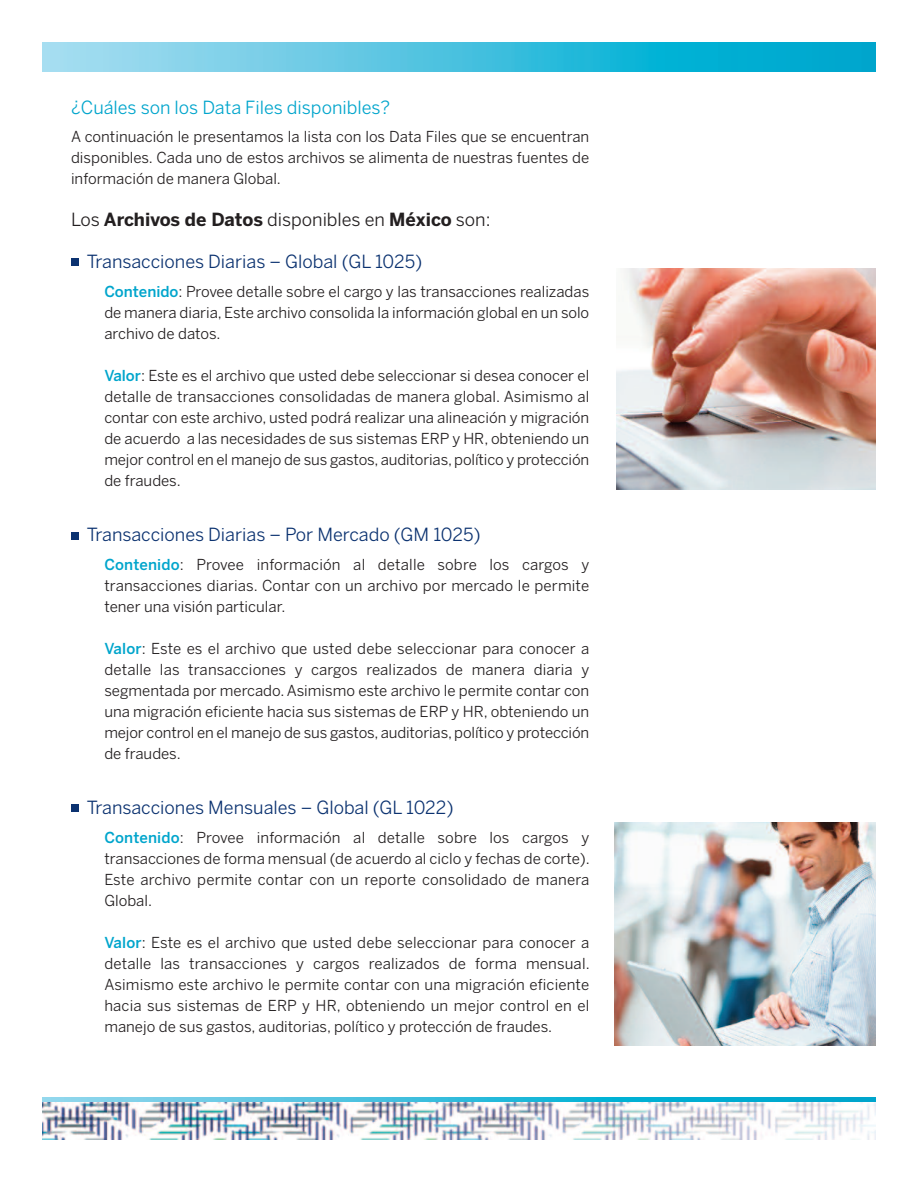
<style>
.page{position:relative;width:918px;height:1191px;background:#fff}
.page>*{position:absolute;margin:0;border:0;box-sizing:border-box;transform-origin:0 0}
.t1{font:18px "Benton Sans";color:#0b3270}
.t2{font:700 18px "Benton Sans";color:#231f20}
.t3{font:18px "Benton Sans";color:#00a5cc}
.t4{font:15px/21px "Benton Sans";color:#231f20;text-align:justify}
.s1{font-weight:400}
.s2{font-weight:500;color:#00a5cc}
</style>
<div class="page">
<img style="left:43px;top:43px;width:832px;height:28px">
<img style="left:43px;top:1101px;width:260px;height:38px">
<img style="left:303px;top:1101px;width:573px;height:39px">
<svg style="left:43px;top:1097px;width:833px;height:4px;background:#37bcdb"></svg>
<div style="left:71px;top:259px;width:8px;height:7px;background:#0b3270"></div>
<img style="left:617px;top:268px;width:258px;height:221px">
<div style="left:71px;top:531px;width:8px;height:8px;background:#0b3270"></div>
<div style="left:71px;top:804px;width:8px;height:8px;background:#0b3270"></div>
<img style="left:615px;top:822px;width:260px;height:223px">
<p class="t3" style="left:71px;top:96px;width:321px">¿Cuáles son los Data Files disponibles?</p>
<p class="t4" style="left:71px;top:126px;width:520px">A continuación le presentamos la lista con los Data Files que se encuentran disponibles. Cada uno de estos archivos se alimenta de nuestras fuentes de información de manera Global.</p>
<p class="t2" style="left:71px;top:209px;width:421px"><span class="s1">Los</span> Archivos de Datos <span class="s1">disponibles en</span> México <span class="s1">son:</span></p>
<p class="t1" style="left:87px;top:251px;width:337px">Transacciones Diarias – Global (GL 1025)</p>
<p class="t4" style="left:104px;top:281px;width:486px"><span class="s2">Contenido</span>: Provee detalle sobre el cargo y las transacciones realizadas de manera diaria, Este archivo consolida la información global en un solo archivo de datos.</p>
<p class="t4" style="left:104px;top:365px;width:486px"><span class="s2">Valor</span>: Este es el archivo que usted debe seleccionar si desea conocer el detalle de transacciones consolidadas de manera global. Asimismo al contar con este archivo, usted podrá realizar una alineación y migración de acuerdo a las necesidades de sus sistemas ERP y HR, obteniendo un mejor control en el manejo de sus gastos, auditorias, político y protección de fraudes.</p>
<p class="t1" style="left:87px;top:524px;width:395px">Transacciones Diarias – Por Mercado (GM 1025)</p>
<p class="t4" style="left:104px;top:554px;width:486px"><span class="s2">Contenido</span>: Provee información al detalle sobre los cargos y transacciones diarias. Contar con un archivo por mercado le permite tener una visión particular.</p>
<p class="t4" style="left:104px;top:638px;width:486px"><span class="s2">Valor</span>: Este es el archivo que usted debe seleccionar para conocer a detalle las transacciones y cargos realizados de manera diaria y segmentada por mercado. Asimismo este archivo le permite contar con una migración eficiente hacia sus sistemas de ERP y HR, obteniendo un mejor control en el manejo de sus gastos, auditorias, político y protección de fraudes.</p>
<p class="t1" style="left:87px;top:797px;width:368px">Transacciones Mensuales – Global (GL 1022)</p>
<p class="t4" style="left:104px;top:827px;width:487px"><span class="s2">Contenido</span>: Provee información al detalle sobre los cargos y transacciones de forma mensual (de acuerdo al ciclo y fechas de corte).<br>Este archivo permite contar con un reporte consolidado de manera Global.</p>
<p class="t4" style="left:104px;top:932px;width:487px"><span class="s2">Valor</span>: Este es el archivo que usted debe seleccionar para conocer a detalle las transacciones y cargos realizados de forma mensual.<br>Asimismo este archivo le permite contar con una migración eficiente hacia sus sistemas de ERP y HR, obteniendo un mejor control en el manejo de sus gastos, auditorias, político y protección de fraudes.</p>
</div>
